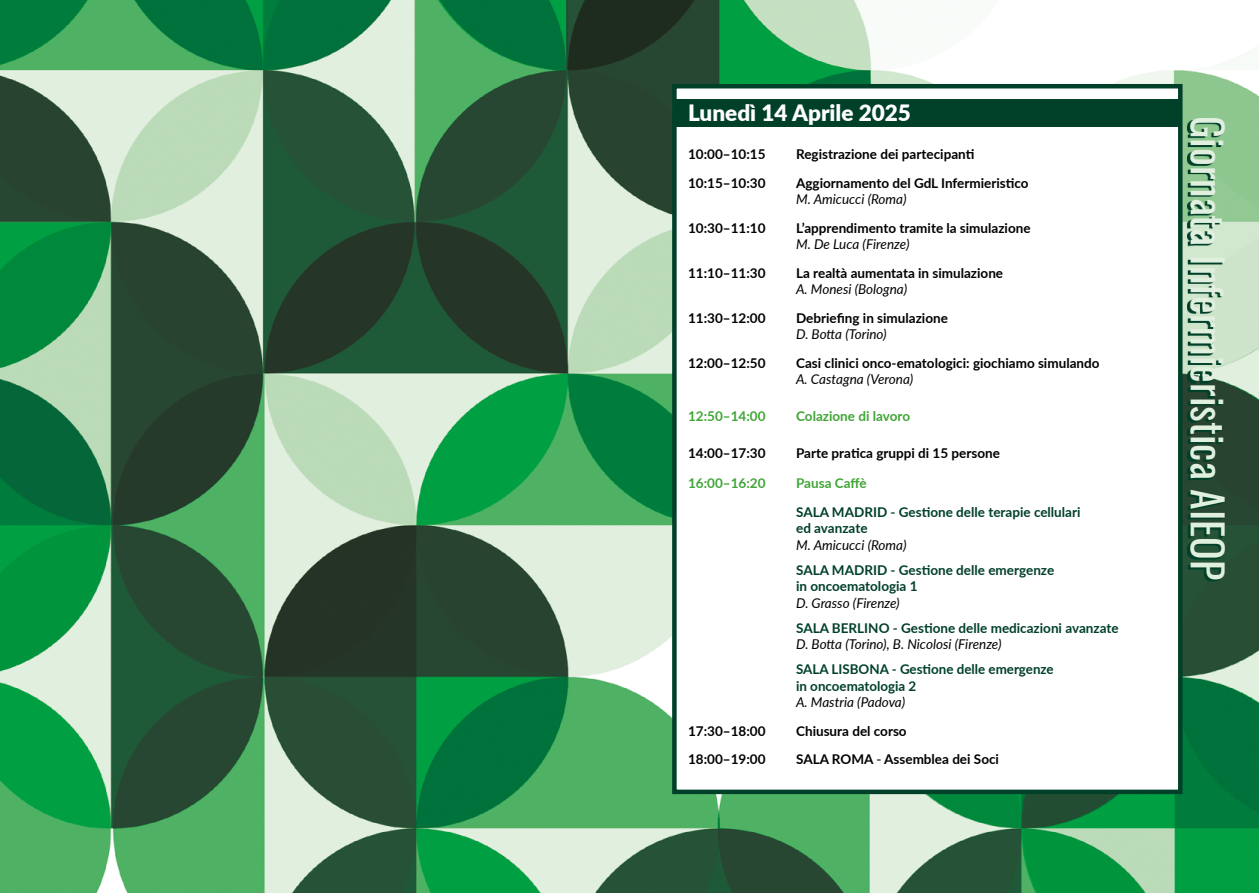
<style>
.page{position:relative;width:1259px;height:893px;background:#fff}
.page>*{position:absolute;margin:0;border:0;box-sizing:border-box;transform-origin:0 0}
.t1{font:41.85px "Oswald";color:#e1efdf}
.t2{font:900 22.5px "Lato";color:#fff}
.t3{font:700 13.5px "Lato";color:#000}
.t4{font:700 13.5px/16.5px "Lato";color:#004029}
.t5{font:italic 13.5px "Lato";color:#000}
.t6{font:700 13.5px "Lato";color:#3fa535}
.s1{color:#004029}
</style>
<div class="page">
<img style="left:0;top:0;width:1259px;height:893px">
<div style="left:672px;top:84px;width:510px;height:710px;background:#fff;border:4px solid #004029"></div>
<div style="left:675px;top:99px;width:504px;height:27px;background:#004029"></div>
<svg style="left:1186px;top:120px;width:37px;height:461px;background:#4d7a5e"></svg>
<h2 class="t2" style="left:688px;top:96px;width:224px">Lunedì 14 Aprile 2025</h2>
<p class="t3" style="left:688px;top:144px;width:79px">10:00–10:15</p>
<p class="t3" style="left:796px;top:144px;width:180px">Registrazione dei partecipanti</p>
<p class="t3" style="left:688px;top:173px;width:79px">10:15–10:30</p>
<p class="t3" style="left:796px;top:173px;width:234px">Aggiornamento del GdL Infermieristico</p>
<p class="t5" style="left:796px;top:190px;width:112px">M. Amicucci (Roma)</p>
<p class="t3" style="left:688px;top:218px;width:79px">10:30–11:10</p>
<p class="t3" style="left:796px;top:218px;width:236px">L’apprendimento tramite la simulazione</p>
<p class="t5" style="left:796px;top:235px;width:115px">M. De Luca (Firenze)</p>
<p class="t3" style="left:688px;top:263px;width:79px">11:10–11:30</p>
<p class="t3" style="left:796px;top:263px;width:208px">La realtà aumentata in simulazione</p>
<p class="t5" style="left:796px;top:280px;width:113px">A. Monesi (Bologna)</p>
<p class="t3" style="left:688px;top:308px;width:79px">11:30–12:00</p>
<p class="t3" style="left:796px;top:308px;width:153px">Debriefing in simulazione</p>
<p class="t5" style="left:796px;top:325px;width:92px">D. Botta (Torino)</p>
<p class="t3" style="left:688px;top:353px;width:79px">12:00–12:50</p>
<p class="t3" style="left:796px;top:353px;width:305px">Casi clinici onco-ematologici: giochiamo simulando</p>
<p class="t5" style="left:796px;top:370px;width:119px">A. Castagna (Verona)</p>
<p class="t6" style="left:688px;top:406px;width:79px">12:50–14:00</p>
<p class="t6" style="left:796px;top:406px;width:115px">Colazione di lavoro</p>
<p class="t3" style="left:688px;top:443px;width:79px">14:00–17:30</p>
<p class="t3" style="left:796px;top:443px;width:205px">Parte pratica gruppi di 15 persone</p>
<p class="t6" style="left:688px;top:473px;width:79px">16:00–16:20</p>
<p class="t6" style="left:796px;top:473px;width:72px">Pausa Caffè</p>
<p class="t4" style="left:796px;top:503px;width:286px">SALA MADRID - Gestione delle terapie cellulari ed avanzate</p>
<p class="t5" style="left:796px;top:535px;width:112px">M. Amicucci (Roma)</p>
<p class="t4" style="left:796px;top:561px;width:260px">SALA MADRID - Gestione delle emergenze in oncoematologia 1</p>
<p class="t5" style="left:796px;top:593px;width:105px">D. Grasso (Firenze)</p>
<p class="t4" style="left:796px;top:619px;width:324px">SALA BERLINO - Gestione delle medicazioni avanzate</p>
<p class="t5" style="left:796px;top:635px;width:207px">D. Botta (Torino), B. Nicolosi (Firenze)</p>
<p class="t4" style="left:796px;top:661px;width:259px">SALA LISBONA - Gestione delle emergenze in oncoematologia 2</p>
<p class="t5" style="left:796px;top:693px;width:111px">A. Mastria (Padova)</p>
<p class="t3" style="left:688px;top:721px;width:79px">17:30–18:00</p>
<p class="t3" style="left:796px;top:721px;width:112px">Chiusura del corso</p>
<p class="t3" style="left:688px;top:750px;width:79px">18:00–19:00</p>
<p class="t3" style="left:796px;top:750px;width:204px">SALA ROMA <span class="s1">-</span> Assemblea dei Soci</p>
<h1 class="t1" style="left:1245px;top:116px;width:465px;rotate:90deg">Giornata Infermieristica AIEOP</h1>
</div>
